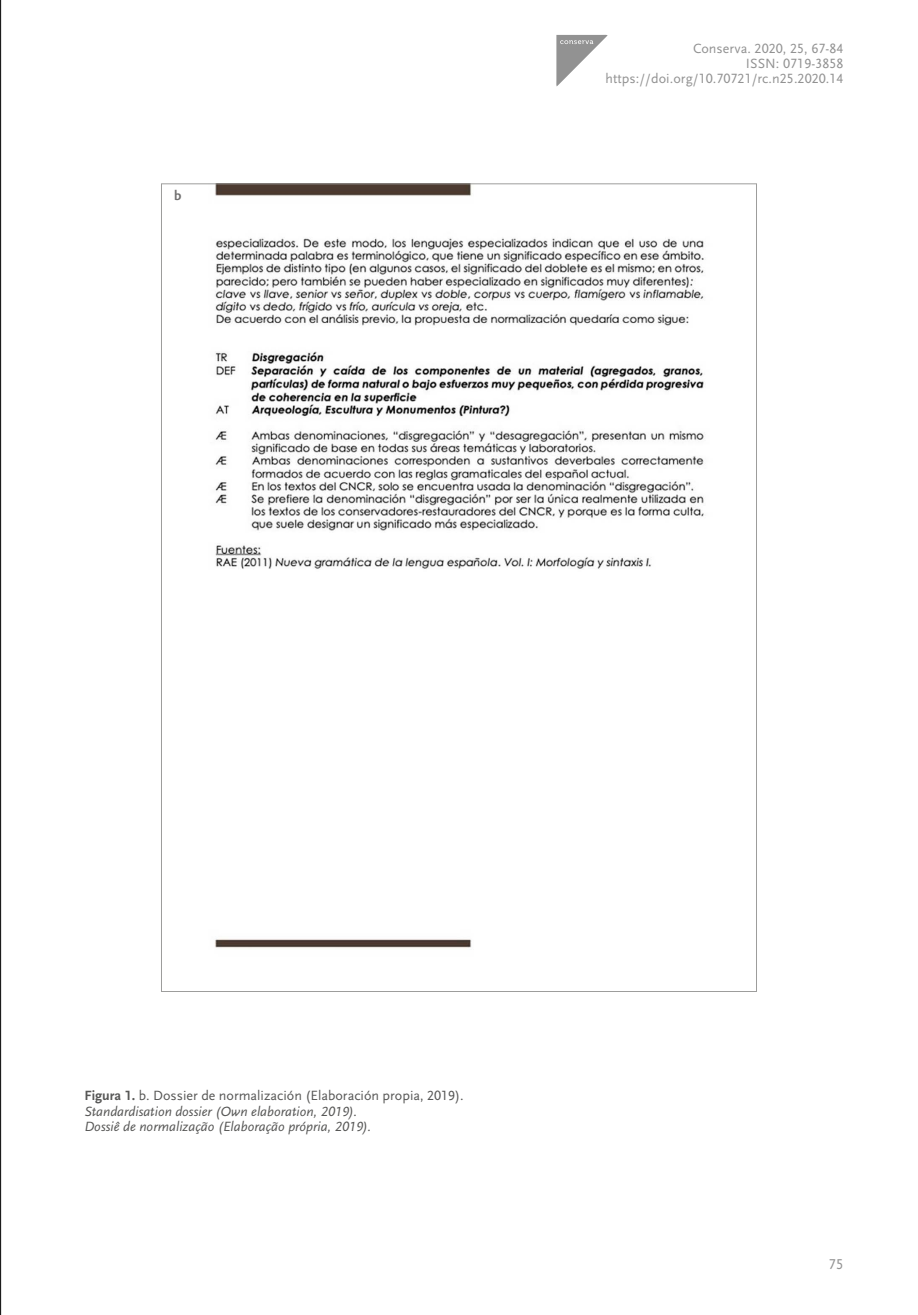
<style>
.page{position:relative;width:918px;height:1315px;background:#fff}
.page>*{position:absolute;margin:0;border:0;box-sizing:border-box;transform-origin:0 0}
.t1{font:14.88px "Scala Sans Regular LF";color:#929292}
.t2{font:14px/15.8px "Scala Sans Regular LF Italic";color:#575756}
.t3{font:14px/14.9px "Scala Sans Regular LF";letter-spacing:.005em;color:#929292;text-align:right}
.t4{font:14px "Scala Sans Regular LF";color:#575756}
.t5{font:14px "Scala Sans Bold LF";color:#706f6f}
.s1{font-family:"Scala Sans Bold LF"}
</style>
<div class="page">
<svg style="left:556px;top:34px;width:52px;height:53px"></svg>
<img style="left:215px;top:186px;width:489px;height:762px">
<hr style="left:0;top:0;width:1px;height:1315px;background:#000">
<p class="t5" style="left:174px;top:188px;width:9px">b</p>
<p class="t3" style="left:605px;top:42px;width:239px">Conserva. 2020, 25, 67-84<br>ISSN: 0719-3858 https://doi.org/10.70721/rc.n25.2020.14</p>
<p class="t4" style="left:84px;top:1087px;width:381px"><span class="s1">Figura 1.</span> b. Dossier de normalización (Elaboración propia, 2019).</p>
<p class="t2" style="left:84px;top:1103px;width:288px">Standardisation dossier (Own elaboration, 2019).<br>Dossiê de normalização (Elaboração própria, 2019).</p>
<p class="t1" style="left:828px;top:1255px;width:16px">75</p>
</div>
